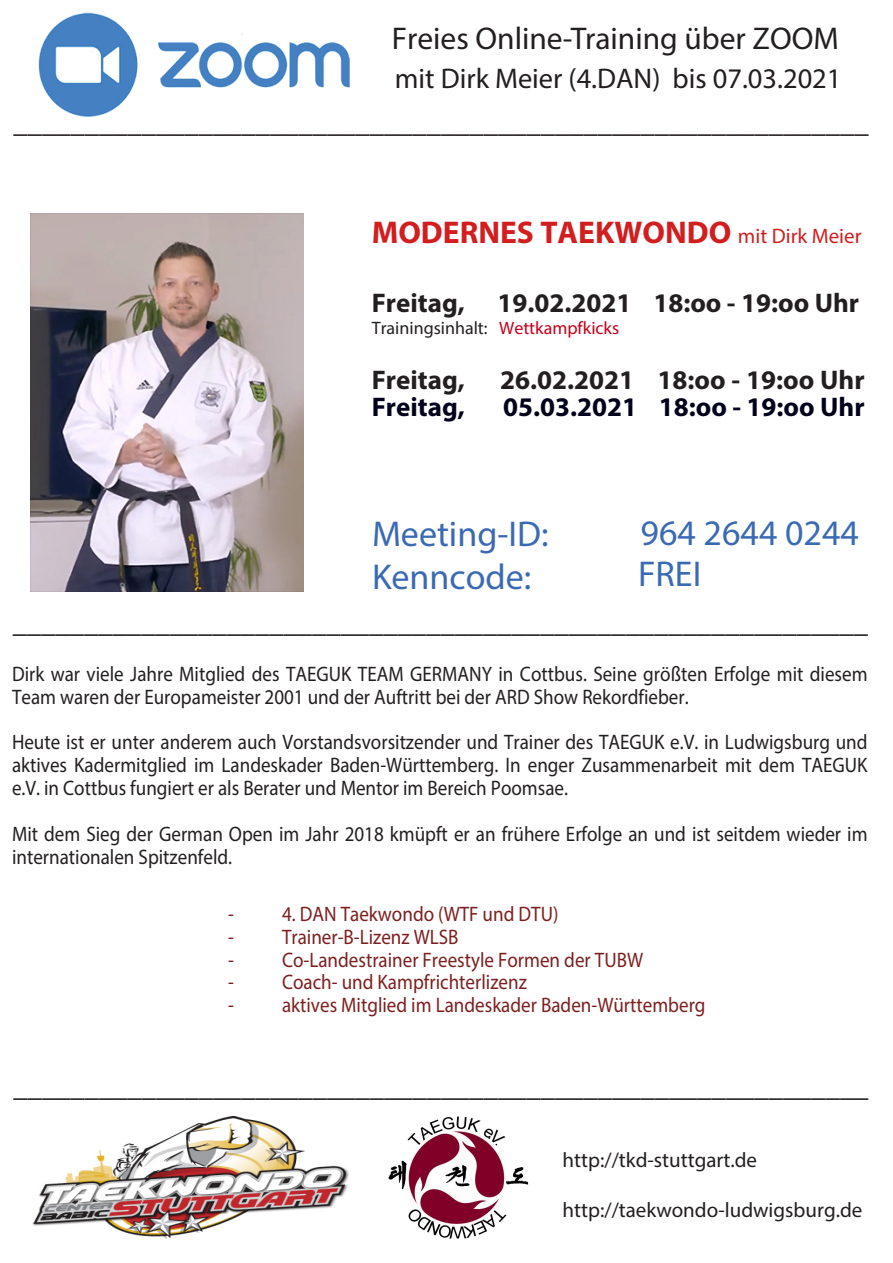
<style>
.page{position:relative;width:893px;height:1263px;background:#fff}
.page>*{position:absolute;margin:0;border:0;box-sizing:border-box;transform-origin:0 0}
.t1{font:36px/43.2px "Myriad Pro";color:#3b6ab4}
.t2{font:31.5px "Myriad Pro";color:#231f20}
.t3{font:700 31.5px "Myriad Pro";color:#d21e1f}
.t4{font:31.35px "Myriad Pro";color:#231f20;scale:.91 1}
.t5{font:28.5px "Myriad Pro";color:#231f20}
.t6{font:700 27px "Myriad Pro";color:#231f20}
.t7{font:700 27px "Myriad Pro";color:#00001a}
.t8{font:21px/23px "Myriad Pro";color:#231f20;scale:.91 1}
.t9{font:21px "Myriad Pro";color:#7d1f20;scale:.91 1}
.t10{font:21px "Myriad Pro";color:#231f20}
.t11{font:18px "Myriad Pro";color:#231f20}
.s1{font-weight:400;font-size:21px}
.s2{color:#c6001a}
</style>
<div class="page">
<img style="left:32px;top:1116px;width:317px;height:123px">
<img style="left:30px;top:213px;width:273px;height:378px">
<img style="left:38px;top:12px;width:312px;height:105px">
<img style="left:388px;top:1116px;width:141px;height:123px">
<h2 class="t2" style="left:392px;top:19px;width:448px">Freies Online-Training über ZOOM</h2>
<h3 class="t5" style="left:395px;top:60px;width:448px">mit Dirk Meier (4.DAN) bis 07.03.2021</h3>
<h3 class="t4" style="left:14px;top:102px;width:941px">____________________________________________________________</h3>
<h2 class="t3" style="left:372px;top:212px;width:491px">MODERNES TAEKWONDO <span class="s1">mit Dirk Meier</span></h2>
<p class="t6" style="left:372px;top:285px;width:489px">Freitag, 19.02.2021 18:oo - 19:oo Uhr</p>
<p class="t11" style="left:372px;top:317px;width:249px">Trainingsinhalt: <span class="s2">Wettkampfkicks</span></p>
<p class="t6" style="left:372px;top:362px;width:95px">Freitag,</p>
<p class="t6" style="left:500px;top:362px;width:366px">26.02.2021 18:oo - 19:oo Uhr</p>
<p class="t7" style="left:372px;top:389px;width:95px">Freitag,</p>
<p class="t7" style="left:503px;top:389px;width:363px">05.03.2021 18:oo - 19:oo Uhr</p>
<h1 class="t1" style="left:372px;top:512px;width:178px">Meeting-ID:<br>Kenncode:</h1>
<h1 class="t1" style="left:638px;top:511px;width:222px;line-height:41.7px">964 2644 0244<br>FREI</h1>
<h3 class="t4" style="left:13px;top:602px;width:941px">____________________________________________________________</h3>
<p class="t8" style="left:12px;top:662px;width:942px">Dirk war viele Jahre Mitglied des TAEGUK TEAM GERMANY in Cottbus. Seine größten Erfolge mit diesem<br>Team waren der Europameister 2001 und der Auftritt bei der ARD Show Rekordfieber.</p>
<p class="t8" style="left:12px;top:730px;width:942px;text-align:justify">Heute ist er unter anderem auch Vorstandsvorsitzender und Trainer des TAEGUK e.V. in Ludwigsburg und aktives Kadermitglied im Landeskader Baden-Württemberg. In enger Zusammenarbeit mit dem TAEGUK e.V. in Cottbus fungiert er als Berater und Mentor im Bereich Poomsae.</p>
<p class="t8" style="left:12px;top:822px;width:942px">Mit dem Sieg der German Open im Jahr 2018 kmüpft er an frühere Erfolge an und ist seitdem wieder im internationalen Spitzenfeld.</p>
<p class="t9" style="left:228px;top:901px;width:365px">- 4. DAN Taekwondo (WTF und DTU)</p>
<p class="t9" style="left:228px;top:924px;width:255px">- Trainer-B-Lizenz WLSB</p>
<p class="t9" style="left:228px;top:946px;width:458px">- Co-Landestrainer Freestyle Formen der TUBW</p>
<p class="t9" style="left:228px;top:969px;width:330px">- Coach- und Kampfrichterlizenz</p>
<p class="t9" style="left:228px;top:992px;width:526px">- aktives Mitglied im Landeskader Baden-Württemberg</p>
<h3 class="t4" style="left:14px;top:1066px;width:941px">____________________________________________________________</h3>
<p class="t10" style="left:563px;top:1147px;width:196px">http://tkd-stuttgart.de</p>
<p class="t10" style="left:563px;top:1197px;width:301px">http://taekwondo-ludwigsburg.de</p>
</div>
